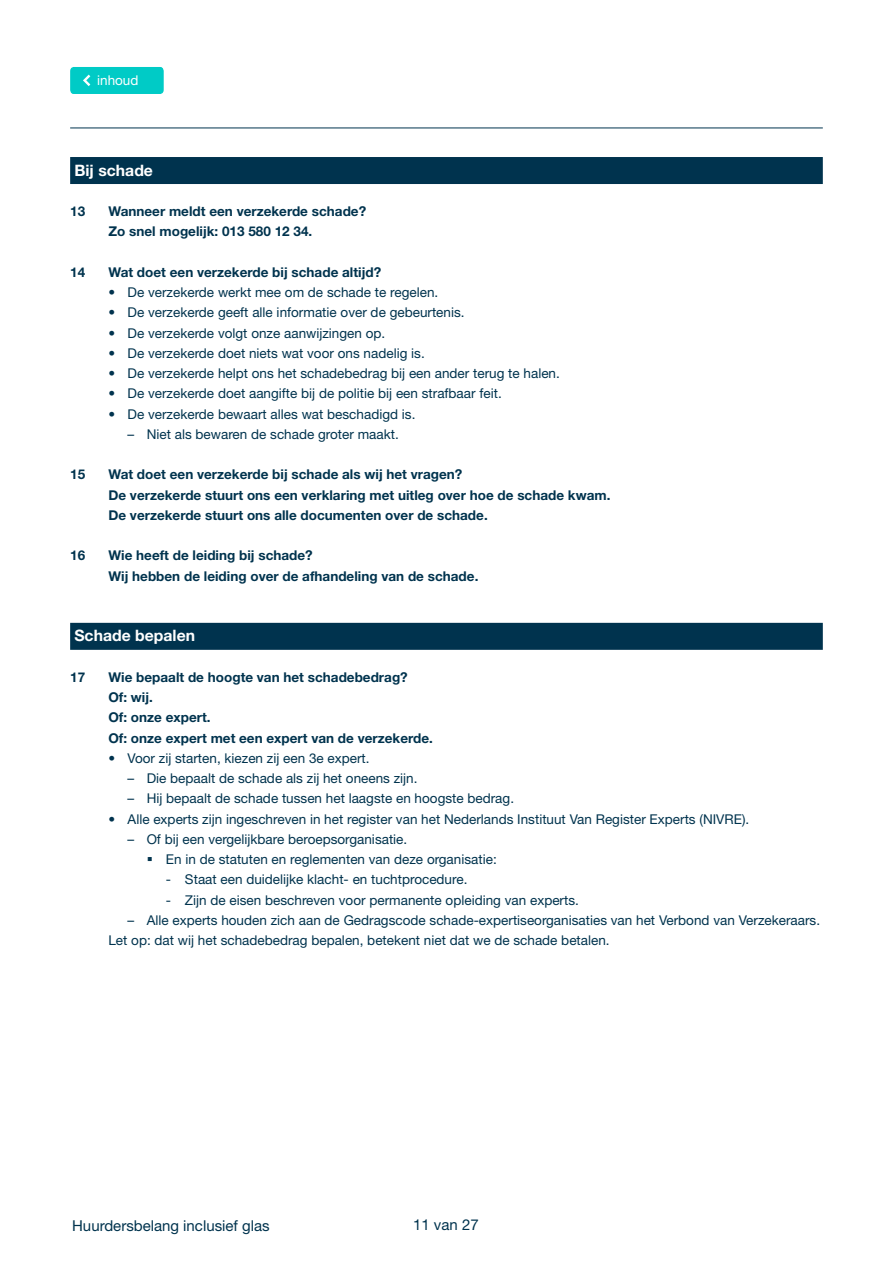
<style>
.page{position:relative;width:893px;height:1263px;background:#fff}
.page>*{position:absolute;margin:0;border:0;box-sizing:border-box;transform-origin:0 0}
._1_header_in_balk{font:700 15.75px "Helvetica Neue LT Std";color:#fff}
.t1{font:15px "Helvetica Neue LT Std Roman 3";color:#00334e}
.t2{font:15px "Helvetica Neue LT Std";color:#00334e}
.Platte_tekst{font:13.5px "Helvetica Neue LT Std";color:#00334e}
._2__antwoord{font:700 13.5px "Helvetica Neue LT Std";color:#00334e}
.t3{font:13.5px "Helvetica Neue LT Std";color:#fff}
</style>
<div class="page">
<hr style="left:70px;top:128px;width:753px;height:1px;background:#00334e">
<div style="left:70px;top:67px;width:94px;height:27px;background:#00cbc6"></div>
<div style="left:70px;top:157px;width:753px;height:27px;background:#00334e"></div>
<div style="left:70px;top:623px;width:753px;height:27px;background:#00334e"></div>
<p class="t3" style="left:97px;top:72px;width:43px">inhoud</p>
<p class="_1_header_in_balk" style="left:74px;top:160px;width:80px">Bij schade</p>
<p class="_2__antwoord" style="left:70px;top:203px;width:17px">13</p>
<p class="_2__antwoord" style="left:108px;top:203px;width:259px">Wanneer meldt een verzekerde schade?</p>
<p class="_2__antwoord" style="left:108px;top:223px;width:205px">Zo snel mogelijk: 013 580 12 34.</p>
<p class="_2__antwoord" style="left:70px;top:264px;width:17px">14</p>
<p class="_2__antwoord" style="left:108px;top:264px;width:274px">Wat doet een verzekerde bij schade altijd?</p>
<p class="Platte_tekst" style="left:108px;top:284px;width:331px">• De verzekerde werkt mee om de schade te regelen.</p>
<p class="Platte_tekst" style="left:108px;top:304px;width:358px">• De verzekerde geeft alle informatie over de gebeurtenis.</p>
<p class="Platte_tekst" style="left:108px;top:325px;width:278px">• De verzekerde volgt onze aanwijzingen op.</p>
<p class="Platte_tekst" style="left:108px;top:345px;width:318px">• De verzekerde doet niets wat voor ons nadelig is.</p>
<p class="Platte_tekst" style="left:108px;top:365px;width:453px">• De verzekerde helpt ons het schadebedrag bij een ander terug te halen.</p>
<p class="Platte_tekst" style="left:108px;top:385px;width:395px">• De verzekerde doet aangifte bij de politie bij een strafbaar feit.</p>
<p class="Platte_tekst" style="left:108px;top:406px;width:308px">• De verzekerde bewaart alles wat beschadigd is.</p>
<p class="Platte_tekst" style="left:128px;top:426px;width:273px">– Niet als bewaren de schade groter maakt.</p>
<p class="_2__antwoord" style="left:70px;top:466px;width:17px">15</p>
<p class="_2__antwoord" style="left:108px;top:466px;width:355px">Wat doet een verzekerde bij schade als wij het vragen?</p>
<p class="_2__antwoord" style="left:108px;top:486px;width:504px">De verzekerde stuurt ons een verklaring met uitleg over hoe de schade kwam.</p>
<p class="_2__antwoord" style="left:108px;top:507px;width:381px">De verzekerde stuurt ons alle documenten over de schade.</p>
<p class="_2__antwoord" style="left:70px;top:547px;width:17px">16</p>
<p class="_2__antwoord" style="left:108px;top:547px;width:206px">Wie heeft de leiding bij schade?</p>
<p class="_2__antwoord" style="left:108px;top:567px;width:371px">Wij hebben de leiding over de afhandeling van de schade.</p>
<p class="_1_header_in_balk" style="left:74px;top:626px;width:122px">Schade bepalen</p>
<p class="_2__antwoord" style="left:70px;top:669px;width:17px">17</p>
<p class="_2__antwoord" style="left:108px;top:669px;width:301px">Wie bepaalt de hoogte van het schadebedrag?</p>
<p class="_2__antwoord" style="left:108px;top:689px;width:46px">Of: wij.</p>
<p class="_2__antwoord" style="left:108px;top:709px;width:104px">Of: onze expert.</p>
<p class="_2__antwoord" style="left:108px;top:729px;width:326px">Of: onze expert met een expert van de verzekerde.</p>
<p class="Platte_tekst" style="left:108px;top:750px;width:263px">• Voor zij starten, kiezen zij een 3e expert.</p>
<p class="Platte_tekst" style="left:128px;top:770px;width:292px">– Die bepaalt de schade als zij het oneens zijn.</p>
<p class="Platte_tekst" style="left:128px;top:790px;width:388px">– Hij bepaalt de schade tussen het laagste en hoogste bedrag.</p>
<p class="Platte_tekst" style="left:108px;top:811px;width:642px">• Alle experts zijn ingeschreven in het register van het Nederlands Instituut Van Register Experts (NIVRE).</p>
<p class="Platte_tekst" style="left:128px;top:831px;width:281px">– Of bij een vergelijkbare beroepsorganisatie.</p>
<p class="Platte_tekst" style="left:166px;top:851px;width:332px">En in de statuten en reglementen van deze organisatie:</p>
<p class="Platte_tekst" style="left:166px;top:871px;width:303px">- Staat een duidelijke klacht- en tuchtprocedure.</p>
<p class="Platte_tekst" style="left:166px;top:892px;width:415px">- Zijn de eisen beschreven voor permanente opleiding van experts.</p>
<p class="Platte_tekst" style="left:128px;top:912px;width:694px">– Alle experts houden zich aan de Gedragscode schade-expertiseorganisaties van het Verbond van Verzekeraars.</p>
<p class="Platte_tekst" style="left:108px;top:932px;width:503px">Let op: dat wij het schadebedrag bepalen, betekent niet dat we de schade betalen.</p>
<p class="t1" style="left:72px;top:1216px;width:199px">Huurdersbelang inclusief glas</p>
<p class="t2" style="left:413px;top:1216px;width:67px">11 van 27</p>
</div>
